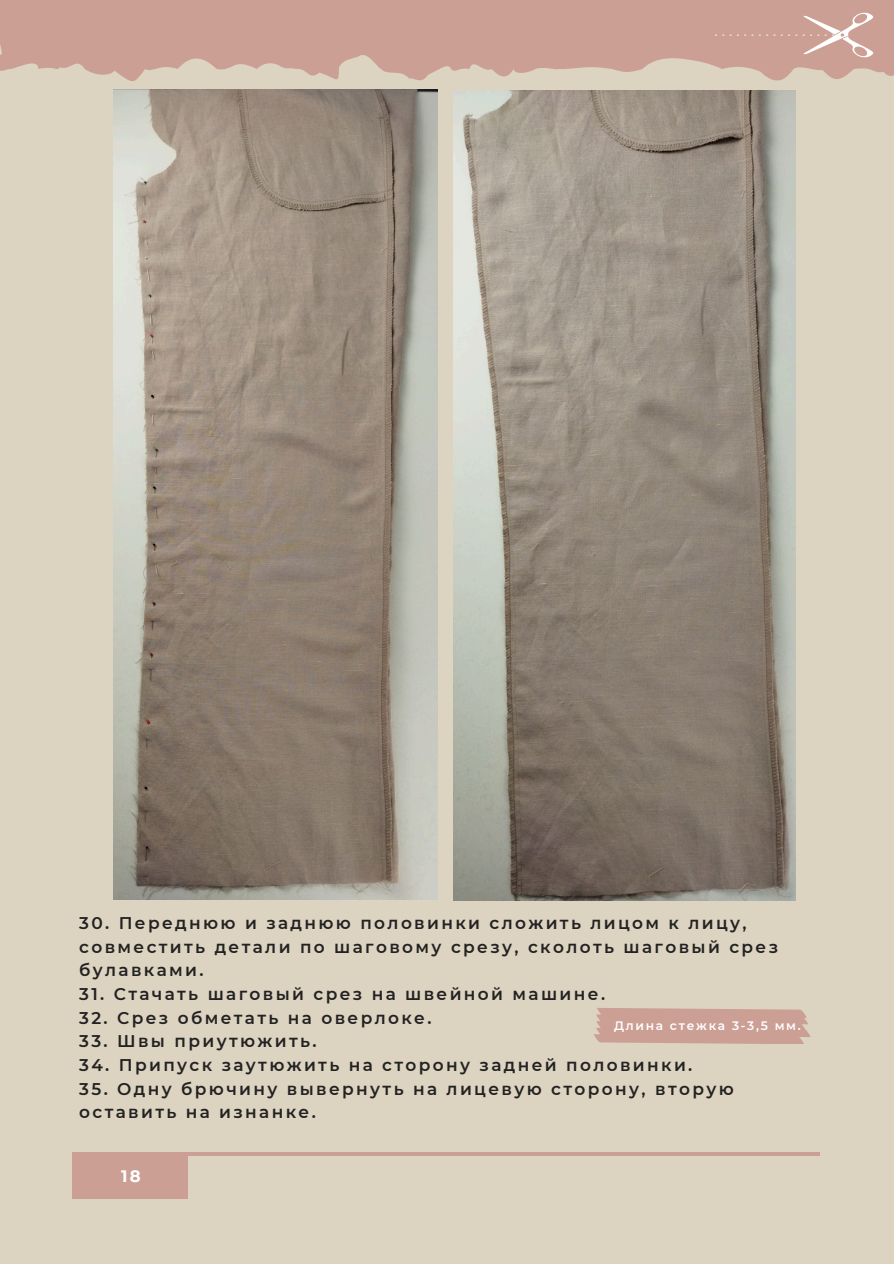
<style>
.page{position:relative;width:894px;height:1264px;background:#fff}
.page>*{position:absolute;margin:0;border:0;box-sizing:border-box;transform-origin:0 0}
.t1{font:600 16.95px/23.7px "Montserrat";letter-spacing:.14em;color:#222}
.t2{font:700 16.5px "Montserrat";color:#fff}
.t3{font:600 12.15px "Montserrat";letter-spacing:.14em;color:#fff}
</style>
<div class="page">
<div style="left:0;top:0;width:893px;height:1263px;background:#ddd3c1"></div>
<div style="left:72px;top:1152px;width:115px;height:46px;background:#cb9f94"></div>
<hr style="left:72px;top:1152px;width:747px;height:3px;background:#cb9f94">
<svg style="left:0;top:0;width:893px;height:81px;fill:#cb9f94"></svg>
<svg style="left:744px;top:12px;width:131px;height:46px;background:#d0a99f"></svg>
<svg style="left:722px;top:35px;width:16px;height:1px"></svg>
<img style="left:113px;top:89px;width:324px;height:810px">
<img style="left:453px;top:91px;width:342px;height:809px">
<svg style="left:594px;top:1008px;width:216px;height:35px;background:#cca296"></svg>
<p class="t1" style="left:79px;top:911px;width:700px">30. Переднюю и заднюю половинки сложить лицом к лицу, совместить детали по шаговому срезу, сколоть шаговый срез булавками.</p>
<p class="t1" style="left:79px;top:982px;width:527px">31. Стачать шаговый срез на швейной машине.</p>
<p class="t1" style="left:79px;top:1005px;width:354px">32. Срез обметать на оверлоке.</p>
<p class="t1" style="left:79px;top:1029px;width:239px">33. Швы приутюжить.</p>
<p class="t1" style="left:79px;top:1053px;width:614px">34. Припуск заутюжить на сторону задней половинки.</p>
<p class="t1" style="left:79px;top:1076px;width:656px">35. Одну брючину вывернуть на лицевую сторону, вторую оставить на изнанке.</p>
<h1 class="t3" style="left:614px;top:1017px;width:188px">Длина стежка 3-3,5 мм.</h1>
<p class="t2" style="left:121px;top:1166px;width:21px">18</p>
</div>
